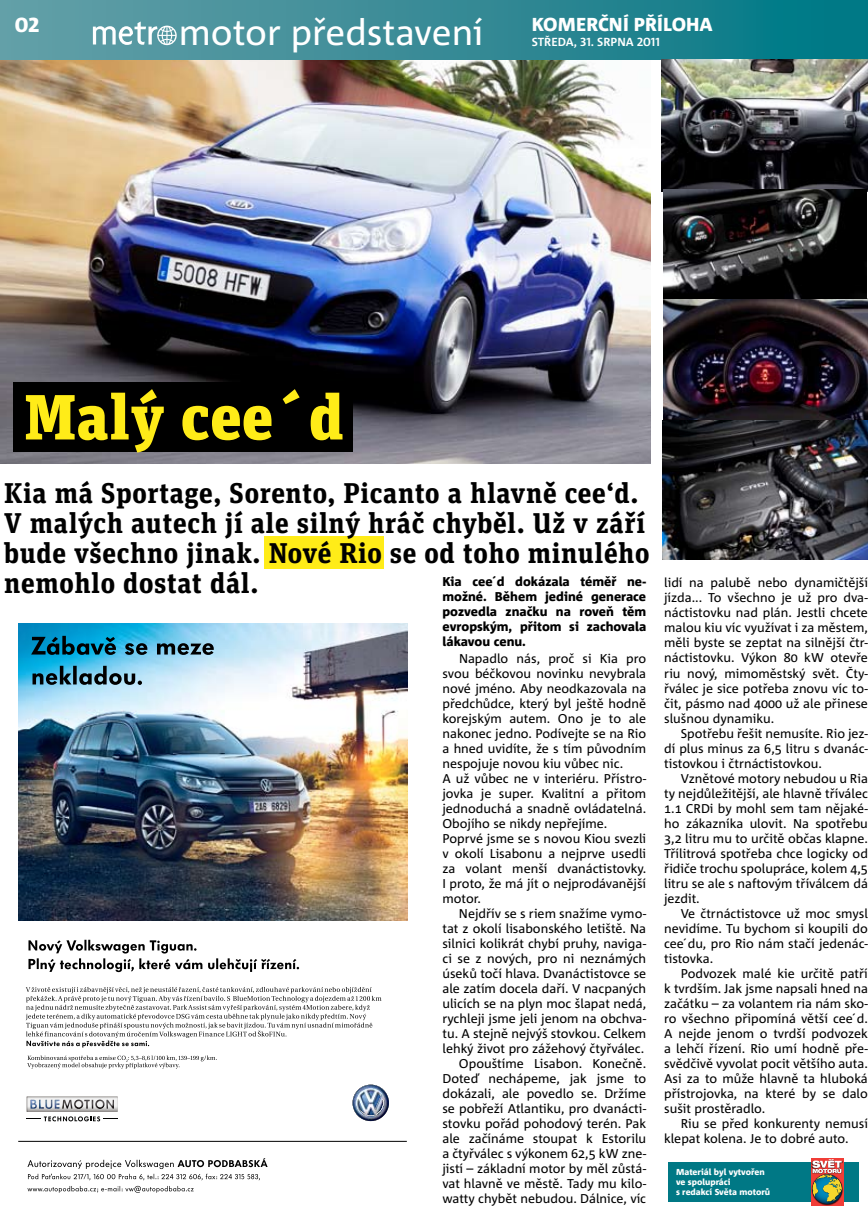
<style>
.page{position:relative;width:868px;height:1217px;background:#fff}
.page>*{position:absolute;margin:0;border:0;box-sizing:border-box;transform-origin:0 0}
.t1{font:900 63.6px "Unit Slab CE";letter-spacing:.01em;color:#ffec18}
.t2{font:36px "Corpid OT";color:#fff}
.t3{font:700 28.5px/30px "Unit Slab CE";letter-spacing:.02em;color:#000}
.t4{font:800 20.25px "Corpid OT";color:#fff}
.t5{font:800 18.75px "Corpid OT";color:#fff}
.t6{font:12.75px/15px "Corpid OT";color:#000;text-align:justify}
.t7{font:800 12.75px/15px "Corpid OT";color:#000;text-align:justify}
.t8{font:700 11.7px "Corpid OT";color:#fff}
.t9{font:800 8.7px/10.4px "Corpid CE";color:#fff}
</style>
<div class="page">
<img style="left:0;top:60px;width:651px;height:403px">
<div style="left:0;top:0;width:867px;height:60px;background:linear-gradient(to right,#699fa8,#017785)"></div>
<svg style="left:93px;top:21px;width:84px;height:24px"></svg>
<div style="left:13px;top:382px;width:340px;height:70px;background:#000"></div>
<div style="left:265px;top:536px;width:119px;height:33px;background:#ffec18"></div>
<div style="left:667px;top:1162px;width:191px;height:39px;background:#007885"></div>
<svg style="left:842px;top:1158px;width:1px;height:14px"></svg>
<img style="left:811px;top:1172px;width:32px;height:32px">
<div style="left:812px;top:1174px;width:29px;height:29px;background:#004166;border-radius:15px"></div>
<img style="left:811px;top:1158px;width:31px;height:44px">
<svg style="left:812px;top:1158px;width:29px;height:43px"></svg>
<img style="left:661px;top:60px;width:206px;height:131px">
<img style="left:663px;top:190px;width:204px;height:230px">
<img style="left:662px;top:420px;width:205px;height:139px">
<hr style="left:18px;top:1140px;width:389px;height:1px;background:#000">
<img style="left:352px;top:1084px;width:37px;height:36px;border-radius:18px">
<svg style="left:353px;top:1084px;width:35px;height:36px"></svg>
<svg style="left:27px;top:1185px;width:167px;height:7px"></svg>
<svg style="left:27px;top:1158px;width:240px;height:21px"></svg>
<svg style="left:28px;top:939px;width:271px;height:32px"></svg>
<img style="left:18px;top:623px;width:389px;height:297px">
<svg style="left:26px;top:987px;width:355px;height:60px"></svg>
<svg style="left:32px;top:665px;width:110px;height:19px;background:#49849b"></svg>
<svg style="left:31px;top:635px;width:183px;height:19px;background:#2a7c9a"></svg>
<svg style="left:27px;top:1055px;width:190px;height:13px"></svg>
<svg style="left:26px;top:1116px;width:92px;height:5px"></svg>
<img style="left:26px;top:1096px;width:92px;height:15px">
<img style="left:47px;top:1099px;width:67px;height:9px">
<h3 class="t4" style="left:15px;top:12px;width:26px">02</h3>
<h2 class="t2" style="left:179px;top:10px;width:306px">motor představení</h2>
<h3 class="t5" style="left:531px;top:13px;width:182px">komerční příloha</h3>
<p class="t8" style="left:531px;top:35px;width:129px">STŘEDA, 31. SRPNA 2011</p>
<h1 class="t1" style="left:24px;top:369px;width:321px">Malý cee´d</h1>
<h3 class="t3" style="left:4px;top:476px;width:646px">Kia má Sportage, Sorento, Picanto a hlavně cee‘d.<br>V malých autech jí ale silný hráč chyběl. Už v září bude všechno jinak. Nové Rio se od toho minulého nemohlo dostat dál.</h3>
<p class="t7" style="left:442px;top:573px;width:205px">Kia cee´d dokázala téměř ne&shy;možné. Během jediné generace pozvedla značku na roveň těm evropským, přitom si zachovala lákavou cenu.</p>
<p class="t6" style="left:442px;top:650px;width:205px;text-align:left;text-indent:17px">Napadlo nás, proč si Kia pro svou béčkovou novinku nevybrala nové jméno. Aby neodkazovala na předchůdce, který byl ještě hodně korejským autem. Ono je to ale nakonec jedno. Podívejte se na Rio a hned uvidíte, že s tím původním nespojuje novou kiu vůbec nic.<br>A už vůbec ne v interiéru. Přístro&shy;jovka je super. Kvalitní a přitom jednoduchá a snadně ovládatelná.<br>Obojího se nikdy nepřejíme.<br>Poprvé jsme se s novou Kiou svezli v okolí Lisabonu a nejprve usedli za volant menší dvanáctistovky.<br>I proto, že má jít o nejprodávanější motor.</p>
<p class="t6" style="left:442px;top:905px;width:205px;text-align:right">Nejdřív se s riem snažíme vymo&shy;tat z okolí lisabonského letiště. Na silnici kolikrát chybí pruhy, naviga&shy;ci se z nových, pro ni neznámých úseků točí hlava. Dvanáctistovce se ale zatím docela daří. V nacpaných ulicích se na plyn moc šlapat nedá, rychleji jsme jeli jenom na obchva&shy;tu. A stejně nejvýš stovkou. Celkem lehký život pro zážehový čtyřválec.<br>Opouštíme Lisabon. Konečně.<br>Doteď nechápeme, jak jsme to dokázali, ale povedlo se. Držíme se pobřeží Atlantiku, pro dvanácti&shy;stovku pořád pohodový terén. Pak ale začínáme stoupat k Estorilu a čtyřválec s výkonem 62,5 kW zne&shy;jistí – základní motor by měl zůstá&shy;vat hlavně ve městě. Tady mu kilo&shy;watty chybět nebudou. Dálnice, víc</p>
<p class="t6" style="left:664px;top:575px;width:205px">lidí na palubě nebo dynamičtější jízda... To všechno je už pro dva&shy;náctistovku nad plán. Jestli chcete malou kiu víc využívat i za městem, měli byste se zeptat na silnější čtr&shy;náctistovku. Výkon 80 kW otevře riu nový, mimoměstský svět. Čty&shy;řválec je sice potřeba znovu víc to&shy;čit, pásmo nad 4000 už ale přinese slušnou dynamiku.</p>
<p class="t6" style="left:664px;top:725px;width:205px;text-indent:17px">Spotřebu řešit nemusíte. Rio jez&shy;dí plus minus za 6,5 litru s dvanác&shy;tistovkou i čtrnáctistovkou.</p>
<p class="t6" style="left:664px;top:770px;width:205px;text-indent:17px">Vznětové motory nebudou u Ria ty nejdůležitější, ale hlavně tříválec 1.1 CRDi by mohl sem tam nějaké&shy;ho zákazníka ulovit. Na spotřebu 3,2 litru mu to určitě občas klapne.<br>Třílitrová spotřeba chce logicky od řidiče trochu spolupráce, kolem 4,5 litru se ale s naftovým tříválcem dá jezdit.</p>
<p class="t6" style="left:664px;top:905px;width:205px;text-indent:16px">Ve čtrnáctistovce už moc smysl nevidíme. Tu bychom si koupili do cee´du, pro Rio nám stačí jedenác&shy;tistovka.</p>
<p class="t6" style="left:664px;top:965px;width:205px;text-indent:16px">Podvozek malé kie určitě patří k tvrdším. Jak jsme napsali hned na začátku – za volantem ria nám sko&shy;ro všechno připomíná větší cee´d.<br>A nejde jenom o tvrdší podvozek a lehčí řízení. Rio umí hodně pře&shy;svědčivě vyvolat pocit většího auta.<br>Asi za to může hlavně ta hluboká přístrojovka, na které by se dalo sušit prostěradlo.</p>
<p class="t6" style="left:664px;top:1115px;width:205px;text-indent:16px">Riu se před konkurenty nemusí klepat kolena. Je to dobré auto.</p>
<p class="t9" style="left:676px;top:1165px;width:95px">Materiál byl vytvořen ve spolupráci<br>s redakcí Světa motorů</p>
</div>
